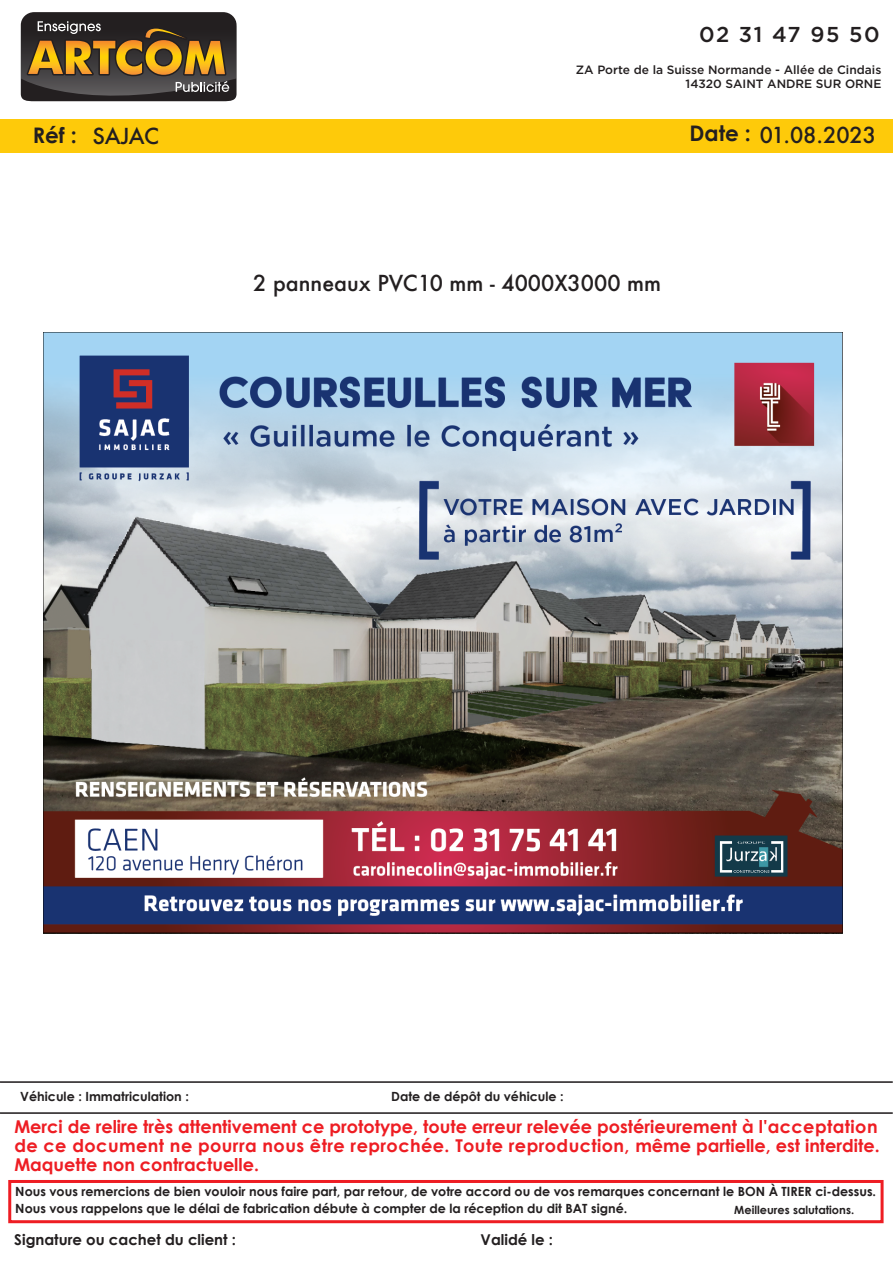
<style>
.page{position:relative;width:893px;height:1263px;background:#fff}
.page>*{position:absolute;margin:0;border:0;box-sizing:border-box;transform-origin:0 0}
.t1{font:500 21.6px "Gotham";letter-spacing:.07em;color:#231f20}
.t2{font:500 21.45px "Futura";color:#231f20}
.t3{font:700 17.7px/19.2px "Century Gothic";color:#ee1d23;text-align:justify}
.t4{font:700 14.85px "Century Gothic";color:#231f20}
.t5{font:700 12.75px/16.5px "Century Gothic";color:#231f20}
.t6{font:500 12px/14.4px "Gotham";color:#231f20;text-align:right}
.t7{font:700 11.4px "Century Gothic";color:#231f20}
.s1{font-family:"Century Gothic";font-weight:700}
</style>
<div class="page">
<hr style="left:0;top:1081px;width:893px;height:2px;background:#231f20">
<hr style="left:0;top:1112px;width:893px;height:2px;background:#231f20">
<div style="left:0;top:119px;width:893px;height:34px;background:#feca0a"></div>
<svg style="left:21px;top:12px;width:216px;height:89px;background:#5e4d30"></svg>
<div style="left:8px;top:1180px;width:876px;height:43px;border:3px solid #ee1d23"></div>
<img style="left:43px;top:333px;width:799px;height:600px">
<h1 class="t1" style="left:699px;top:21px;width:182px">02 31 47 95 50</h1>
<p class="t6" style="left:576px;top:62px;width:307px">ZA Porte de la Suisse Normande - Allée de Cindais<br>14320 SAINT ANDRE SUR ORNE</p>
<h2 class="t2" style="left:33px;top:121px;width:128px"><span class="s1">Réf :</span> SAJAC</h2>
<h2 class="t2" style="left:690px;top:120px;width:188px"><span class="s1">Date :</span> 01.08.2023</h2>
<h2 class="t2" style="left:253px;top:268px;width:409px">2 panneaux PVC10 mm - 4000X3000 mm</h2>
<p class="t5" style="left:20px;top:1087px;width:170px">Véhicule : Immatriculation :</p>
<p class="t5" style="left:391px;top:1087px;width:174px">Date de dépôt du véhicule :</p>
<h3 class="t3" style="left:14px;top:1116px;width:867px">Merci de relire très attentivement ce prototype, toute erreur relevée postérieurement à l'acceptation de ce document ne pourra nous être reprochée. Toute reproduction, même partielle, est interdite.<br>Maquette non contractuelle.</h3>
<p class="t5" style="left:15px;top:1183px;width:862px">Nous vous remercions de bien vouloir nous faire part, par retour, de votre accord ou de vos remarques concernant le BON À TIRER ci-dessus.<br>Nous vous rappelons que le délai de fabrication débute à compter de la réception du dit BAT signé.</p>
<p class="t7" style="left:734px;top:1201px;width:121px">Meilleures salutations.</p>
<p class="t4" style="left:14px;top:1229px;width:223px">Signature ou cachet du client :</p>
<p class="t4" style="left:481px;top:1229px;width:74px">Validé le :</p>
</div>
